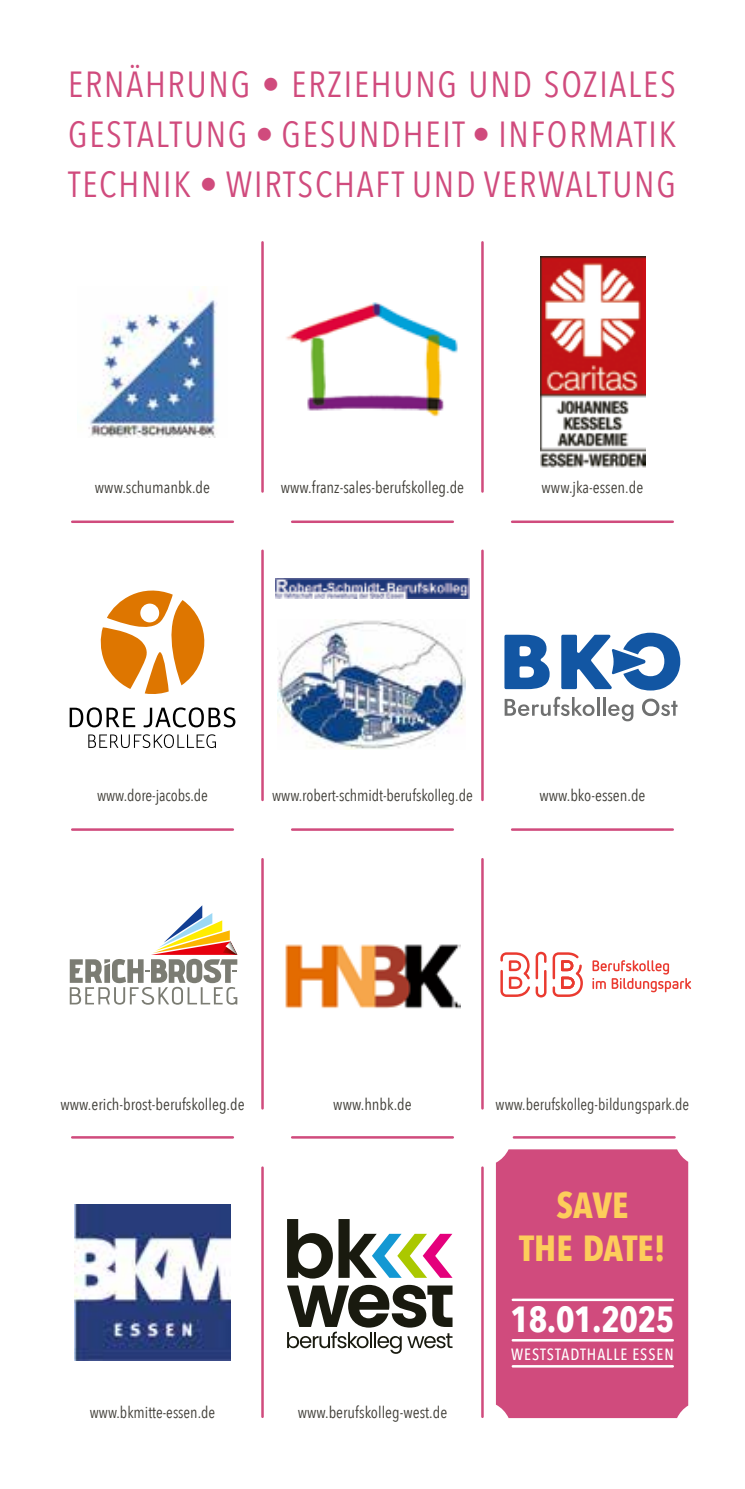
<style>
.page{position:relative;width:745px;height:1489px;background:#fff}
.page>*{position:absolute;margin:0;border:0;box-sizing:border-box;transform-origin:0 0}
.t1{font:36.25px/50px "Avenir Next Condensed";letter-spacing:.05em;color:#d04b7d;text-align:justify}
.t2{font:700 36.25px/43.5px "Avenir Next Condensed";color:#fdcd5b;text-align:center}
.t3{font:700 36.25px "Avenir Next Condensed";letter-spacing:-.01em;color:#fff}
.t4{font:16.25px "Avenir Next Condensed";color:#413f39}
.t5{font:500 16.25px "Avenir Next Condensed";letter-spacing:.06em;color:#fff}
</style>
<div class="page">
<hr style="left:292px;top:520px;width:160px;height:3px;background:#d04b7d">
<hr style="left:292px;top:1136px;width:160px;height:2px;background:#d04b7d">
<hr style="left:292px;top:828px;width:160px;height:2px;background:#d04b7d">
<hr style="left:72px;top:520px;width:161px;height:3px;background:#d04b7d">
<hr style="left:72px;top:1136px;width:161px;height:2px;background:#d04b7d">
<hr style="left:72px;top:828px;width:161px;height:2px;background:#d04b7d">
<hr style="left:511px;top:520px;width:161px;height:3px;background:#d04b7d">
<hr style="left:513px;top:1136px;width:161px;height:2px;background:#d04b7d">
<hr style="left:511px;top:828px;width:161px;height:2px;background:#d04b7d">
<hr style="left:261px;top:242px;width:2px;height:249px;background:#d04b7d">
<hr style="left:481px;top:242px;width:2px;height:249px;background:#d04b7d">
<hr style="left:261px;top:550px;width:2px;height:250px;background:#d04b7d">
<hr style="left:481px;top:550px;width:2px;height:250px;background:#d04b7d">
<hr style="left:261px;top:859px;width:2px;height:249px;background:#d04b7d">
<hr style="left:481px;top:859px;width:2px;height:249px;background:#d04b7d">
<hr style="left:261px;top:1167px;width:2px;height:249px;background:#d04b7d">
<hr style="left:481px;top:1167px;width:2px;height:249px;background:#d04b7d">
<img style="left:286px;top:302px;width:172px;height:115px">
<img style="left:277px;top:619px;width:188px;height:130px">
<img style="left:275px;top:578px;width:194px;height:21px">
<svg style="left:88px;top:734px;width:128px;height:14px"></svg>
<svg style="left:70px;top:707px;width:165px;height:20px"></svg>
<svg style="left:100px;top:590px;width:105px;height:104px"></svg>
<img style="left:84px;top:291px;width:133px;height:146px">
<svg style="left:592px;top:960px;width:98px;height:32px"></svg>
<svg style="left:500px;top:952px;width:29px;height:44px"></svg>
<svg style="left:552px;top:952px;width:30px;height:44px"></svg>
<svg style="left:535px;top:951px;width:11px;height:46px"></svg>
<svg style="left:287px;top:1219px;width:45px;height:59px"></svg>
<svg style="left:338px;top:1219px;width:114px;height:58px"></svg>
<svg style="left:287px;top:1284px;width:165px;height:69px"></svg>
<img style="left:74px;top:1204px;width:156px;height:156px">
<svg style="left:504px;top:696px;width:90px;height:20px"></svg>
<hr style="left:596px;top:697px;width:3px;height:18px;background:#6f7070">
<hr style="left:602px;top:697px;width:3px;height:18px;background:#6f7070">
<svg style="left:608px;top:704px;width:25px;height:17px"></svg>
<svg style="left:642px;top:698px;width:35px;height:18px"></svg>
<svg style="left:504px;top:634px;width:45px;height:55px"></svg>
<svg style="left:561px;top:632px;width:118px;height:58px"></svg>
<img style="left:285px;top:944px;width:175px;height:64px">
<img style="left:540px;top:256px;width:105px;height:212px">
<svg style="left:70px;top:905px;width:167px;height:99px"></svg>
<div style="left:495px;top:1149px;width:192px;height:268px;background:#d04b7d"></div>
<hr style="left:512px;top:1298px;width:160px;height:2px;background:#fff">
<hr style="left:512px;top:1364px;width:160px;height:3px;background:#fff">
<hr style="left:512px;top:1338px;width:160px;height:3px;background:#fff">
<h1 class="t1" style="left:68px;top:57px;width:609px">ERNÄHRUNG • ERZIEHUNG UND SOZIALES GESTALTUNG • GESUNDHEIT • INFORMATIK TECHNIK • WIRTSCHAFT UND VERWALTUNG</h1>
<p class="t4" style="left:95px;top:473px;width:117px">www.schumanbk.de</p>
<p class="t4" style="left:280px;top:473px;width:185px">www.franz-sales-berufskolleg.de</p>
<p class="t4" style="left:541px;top:473px;width:103px">www.jka-essen.de</p>
<p class="t4" style="left:97px;top:781px;width:112px">www.dore-jacobs.de</p>
<p class="t4" style="left:272px;top:781px;width:202px">www.robert-schmidt-berufskolleg.de</p>
<p class="t4" style="left:539px;top:781px;width:107px">www.bko-essen.de</p>
<p class="t4" style="left:60px;top:1089px;width:185px">www.erich-brost-berufskolleg.de</p>
<p class="t4" style="left:333px;top:1089px;width:80px">www.hnbk.de</p>
<p class="t4" style="left:495px;top:1089px;width:195px">www.berufskolleg-bildungspark.de</p>
<h1 class="t2" style="left:519px;top:1182px;width:148px">SAVE<br>THE DATE!</h1>
<p class="t4" style="left:90px;top:1397px;width:127px">www.bkmitte-essen.de</p>
<p class="t4" style="left:297px;top:1397px;width:151px">www.berufskolleg-west.de</p>
<h1 class="t3" style="left:510px;top:1297px;width:165px">18.01.2025</h1>
<p class="t5" style="left:511px;top:1343px;width:164px">WESTSTADTHALLE ESSEN</p>
</div>
